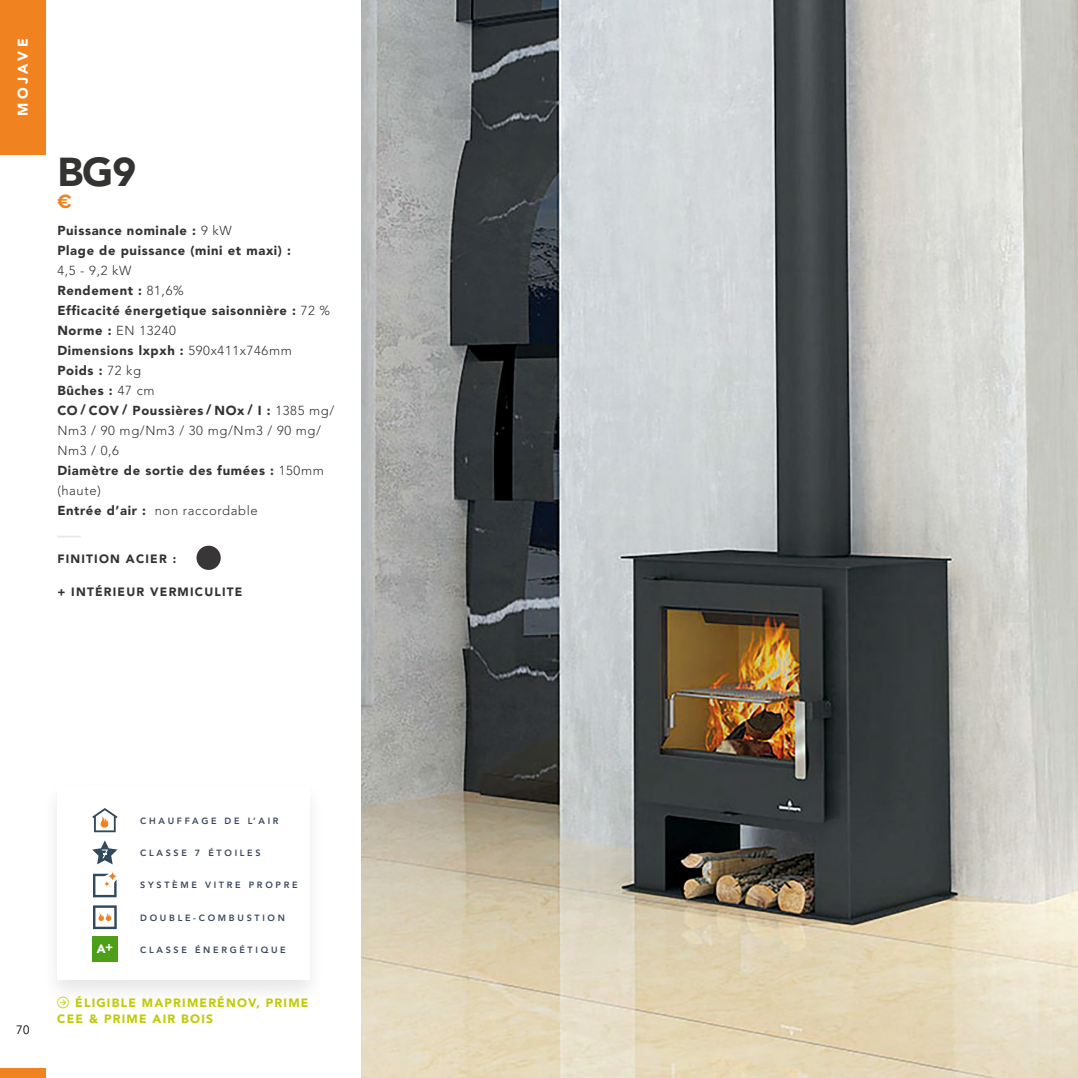
<style>
.page{position:relative;width:1078px;height:1078px;background:#fff}
.page>*{position:absolute;margin:0;border:0;box-sizing:border-box;transform-origin:0 0}
.t1{font:900 40px "Avenir LT Std";color:#333332}
.t2{font:700 20px "Proxima Nova";color:#f08220}
.t3{font:900 14px "Avenir LT Std";letter-spacing:.25em;color:#fff}
.t4{font:900 13px/20px "Avenir LT Std";letter-spacing:.05em;color:#333332}
.t5{font:900 12px/16px "Avenir LT Std";letter-spacing:.1em;color:#c0ca06}
.t6{font:900 12px "Avenir LT Std";letter-spacing:.1em;color:#333332}
.t7{font:12px "Avenir Next LT Pro";color:#000}
.t8{font:900 12px "Avenir LT Std";color:#fff}
.t9{font:800 9px "Avenir LT Std";letter-spacing:.3em;color:#39485d}
.s1{font-weight:300}
</style>
<div class="page">
<div style="left:0;top:1067px;width:45px;height:10px;background:#f08220"></div>
<div style="left:0;top:0;width:45px;height:155px;background:#f08220"></div>
<img style="left:361px;top:0;width:716px;height:1077px">
<hr style="left:57px;top:535px;width:24px;height:2px;background:#eaeaea">
<div style="left:196px;top:545px;width:25px;height:24px;background:#383637;border-radius:50%"></div>
<div style="left:40px;top:779px;width:286px;height:227px;background:#000;opacity:.1"></div>
<div style="left:57px;top:785px;width:252px;height:194px;background:#fff"></div>
<svg style="left:93px;top:873px;width:23px;height:24px"></svg>
<svg style="left:92px;top:808px;width:25px;height:24px"></svg>
<svg style="left:93px;top:905px;width:24px;height:23px"></svg>
<svg style="left:92px;top:840px;width:25px;height:24px"></svg>
<div style="left:92px;top:936px;width:26px;height:25px;background:#4d9f18"></div>
<svg style="left:57px;top:996px;width:12px;height:10px"></svg>
<p class="t3" style="left:15px;top:116px;width:79px;rotate:-90deg">MOJAVE</p>
<h1 class="t1" style="left:57px;top:147px;width:80px">BG9</h1>
<h2 class="t2" style="left:57px;top:192px;width:16px">€</h2>
<p class="t4" style="left:57px;top:220px;width:235px;line-height:20.6px">Puissance nominale : <span class="s1">9 kW<br></span>Plage de puissance (mini et maxi) :</p>
<p class="t4" style="left:57px;top:260px;width:278px"><span class="s1">4,5 - 9,2 kW<br></span>Rendement : <span class="s1">81,6%<br></span>Efficacité énergetique saisonnière : <span class="s1">72 %<br></span>Norme : <span class="s1">EN 13240<br></span>Dimensions lxpxh : <span class="s1">590x411x746mm<br></span>Poids : <span class="s1">72 kg<br></span>Bûches : <span class="s1">47 cm<br></span>CO / COV / Poussières / NOx / I : <span class="s1">1385 mg/<br>Nm3 / 90 mg/Nm3 / 30 mg/Nm3 / 90 mg/<br>Nm3 / 0,6<br></span>Diamètre de sortie des fumées : <span class="s1">150mm (haute)<br></span>Entrée d’air : <span class="s1">non raccordable</span></p>
<p class="t6" style="left:57px;top:551px;width:120px">FINITION ACIER :</p>
<p class="t6" style="left:57px;top:584px;width:187px">+ INTÉRIEUR VERMICULITE</p>
<p class="t7" style="left:16px;top:1022px;width:15px">70</p>
<p class="t9" style="left:140px;top:814px;width:140px">CHAUFFAGE DE L’AIR</p>
<p class="t9" style="left:140px;top:847px;width:122px">CLASSE 7 ÉTOILES</p>
<p class="t9" style="left:140px;top:879px;width:159px">SYSTÈME VITRE PROPRE</p>
<p class="t8" style="left:97px;top:940px;width:18px">A+</p>
<p class="t9" style="left:140px;top:912px;width:146px">DOUBLE-COMBUSTION</p>
<p class="t9" style="left:140px;top:943px;width:147px">CLASSE ÉNERGÉTIQUE</p>
<p class="t5" style="left:57px;top:994px;width:253px;text-indent:18px">ÉLIGIBLE MAPRIMERÉNOV, PRIME<br>CEE &amp; PRIME AIR BOIS</p>
</div>
